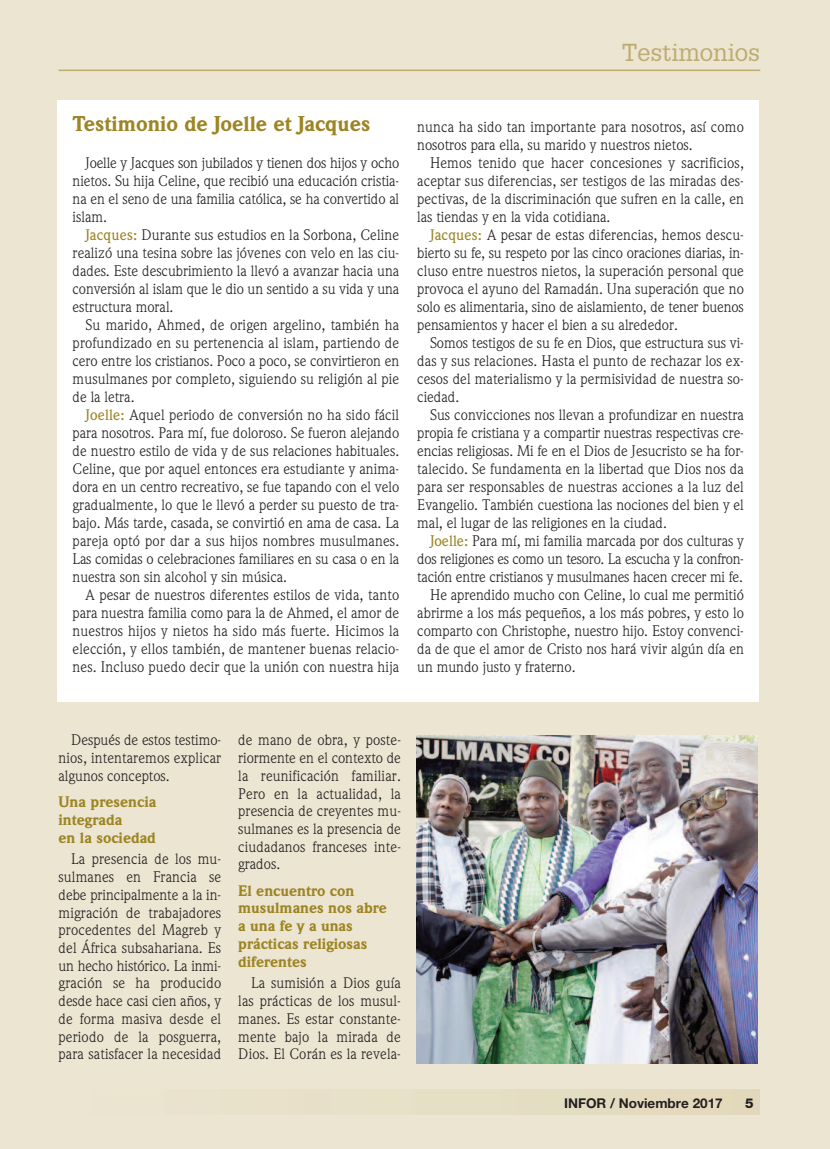
<style>
.page{position:relative;width:830px;height:1149px;background:#fff}
.page>*{position:absolute;margin:0;border:0;box-sizing:border-box;transform-origin:0 0}
.t1{font:24px "Glypha LT Std";color:#bdac6f}
.t2{font:900 21px "Weidemann Std";color:#9d8524}
.t3{font:15px/18px "Weidemann Std";color:#231f20;text-align:justify}
.t4{font:900 15px/17.7px "Weidemann Std";color:#9d8524}
.t5{font:700 13.5px "Helvetica Neue";color:#231f20}
.t6{font:800 13.5px "Helvetica Neue";color:#231f20}
.s1{font-weight:500;color:#9d8524}
</style>
<div class="page">
<div style="left:0;top:0;width:829px;height:1148px;background:#ece5d2"></div>
<hr style="left:58px;top:70px;width:702px;height:1px;background:#bdac6f">
<div style="left:58px;top:1089px;width:701px;height:25px;background:#e7dfc7"></div>
<div style="left:58px;top:101px;width:700px;height:601px;background:#fff"></div>
<img style="left:416px;top:735px;width:341px;height:328px">
<h1 class="t1" style="left:621px;top:39px;width:140px">Testimonios</h1>
<h2 class="t2" style="left:73px;top:116px;width:299px">Testimonio de Joelle et Jacques</h2>
<p class="t3" style="left:73px;top:155px;width:328px;text-indent:13px">Joelle y Jacques son jubilados y tienen dos hijos y ocho nietos. Su hija Celine, que recibió una educación cristia&shy;na en el seno de una familia católica, se ha convertido al islam.</p>
<p class="t3" style="left:73px;top:227px;width:328px;text-indent:13px"><span class="s1">Jacques:</span> Durante sus estudios en la Sorbona, Celine realizó una tesina sobre las jóvenes con velo en las ciu&shy;dades. Este descubrimiento la llevó a avanzar hacia una conversión al islam que le dio un sentido a su vida y una estructura moral.</p>
<p class="t3" style="left:73px;top:317px;width:328px;text-indent:13px">Su marido, Ahmed, de origen argelino, también ha profundizado en su pertenencia al islam, partiendo de cero entre los cristianos. Poco a poco, se convirtieron en musulmanes por completo, siguiendo su religión al pie de la letra.</p>
<p class="t3" style="left:73px;top:407px;width:328px;text-indent:13px"><span class="s1">Joelle:</span> Aquel periodo de conversión no ha sido fácil para nosotros. Para mí, fue doloroso. Se fueron alejando de nuestro estilo de vida y de sus relaciones habituales.<br>Celine, que por aquel entonces era estudiante y anima&shy;dora en un centro recreativo, se fue tapando con el velo gradualmente, lo que le llevó a perder su puesto de tra&shy;bajo. Más tarde, casada, se convirtió en ama de casa. La pareja optó por dar a sus hijos nombres musulmanes.<br>Las comidas o celebraciones familiares en su casa o en la nuestra son sin alcohol y sin música.</p>
<p class="t3" style="left:73px;top:587px;width:328px;text-indent:13px">A pesar de nuestros diferentes estilos de vida, tanto para nuestra familia como para la de Ahmed, el amor de nuestros hijos y nietos ha sido más fuerte. Hicimos la elección, y ellos también, de mantener buenas relacio&shy;nes. Incluso puedo decir que la unión con nuestra hija</p>
<p class="t3" style="left:417px;top:119px;width:328px">nunca ha sido tan importante para nosotros, así como nosotros para ella, su marido y nuestros nietos.</p>
<p class="t3" style="left:417px;top:155px;width:328px;text-indent:13px">Hemos tenido que hacer concesiones y sacrificios, aceptar sus diferencias, ser testigos de las miradas des&shy;pectivas, de la discriminación que sufren en la calle, en las tiendas y en la vida cotidiana.</p>
<p class="t3" style="left:417px;top:227px;width:328px;text-indent:13px"><span class="s1">Jacques:</span> A pesar de estas diferencias, hemos descu&shy;bierto su fe, su respeto por las cinco oraciones diarias, in&shy;cluso entre nuestros nietos, la superación personal que provoca el ayuno del Ramadán. Una superación que no solo es alimentaria, sino de aislamiento, de tener buenos pensamientos y hacer el bien a su alrededor.</p>
<p class="t3" style="left:417px;top:335px;width:328px;text-indent:13px">Somos testigos de su fe en Dios, que estructura sus vi&shy;das y sus relaciones. Hasta el punto de rechazar los ex&shy;cesos del materialismo y la permisividad de nuestra so&shy;ciedad.</p>
<p class="t3" style="left:417px;top:407px;width:328px;text-indent:13px">Sus convicciones nos llevan a profundizar en nuestra propia fe cristiana y a compartir nuestras respectivas cre&shy;encias religiosas. Mi fe en el Dios de Jesucristo se ha for&shy;talecido. Se fundamenta en la libertad que Dios nos da para ser responsables de nuestras acciones a la luz del Evangelio. También cuestiona las nociones del bien y el mal, el lugar de las religiones en la ciudad.</p>
<p class="t3" style="left:430px;top:533px;width:315px"><span class="s1">Joelle:</span> Para mí, mi familia marcada por dos culturas y</p>
<p class="t3" style="left:417px;top:551px;width:328px">dos religiones es como un tesoro. La escucha y la confron-</p>
<p class="t3" style="left:417px;top:569px;width:327px">tación entre cristianos y musulmanes hacen crecer mi fe.</p>
<p class="t3" style="left:430px;top:587px;width:315px">He aprendido mucho con Celine, lo cual me permitió</p>
<p class="t3" style="left:417px;top:605px;width:328px">abrirme a los más pequeños, a los más pobres, y esto lo</p>
<p class="t3" style="left:417px;top:623px;width:328px">comparto con Christophe, nuestro hijo. Estoy convenci-</p>
<p class="t3" style="left:417px;top:641px;width:328px">da de que el amor de Cristo nos hará vivir algún día en</p>
<p class="t3" style="left:417px;top:659px;width:160px">un mundo justo y fraterno.</p>
<p class="t3" style="left:58px;top:732px;width:164px;text-indent:13px">Después de estos testimo&shy;nios, intentaremos explicar algunos conceptos.</p>
<p class="t4" style="left:58px;top:794px;width:99px">Una presencia integrada<br>en la sociedad</p>
<p class="t3" style="left:58px;top:851px;width:164px;text-indent:13px">La presencia de los mu&shy;sulmanes en Francia se debe principalmente a la in&shy;migración de trabajadores procedentes del Magreb y del África subsahariana. Es un hecho histórico. La inmi&shy;gración se ha producido desde hace casi cien años, y de forma masiva desde el periodo de la posguerra, para satisfacer la necesidad</p>
<p class="t3" style="left:238px;top:732px;width:164px">de mano de obra, y poste&shy;riormente en el contexto de la reunificación familiar.<br>Pero en la actualidad, la presencia de creyentes mu&shy;sulmanes es la presencia de ciudadanos franceses inte&shy;grados.</p>
<p class="t4" style="left:238px;top:882px;width:150px">El encuentro con musulmanes nos abre a una fe y a unas prácticas religiosas diferentes</p>
<p class="t3" style="left:238px;top:975px;width:164px;text-indent:13px">La sumisión a Dios guía las prácticas de los musul&shy;manes. Es estar constante&shy;mente bajo la mirada de Dios. El Corán es la revela-</p>
<p class="t5" style="left:563px;top:1097px;width:160px">INFOR / Noviembre 2017</p>
<p class="t6" style="left:744px;top:1097px;width:10px">5</p>
</div>
